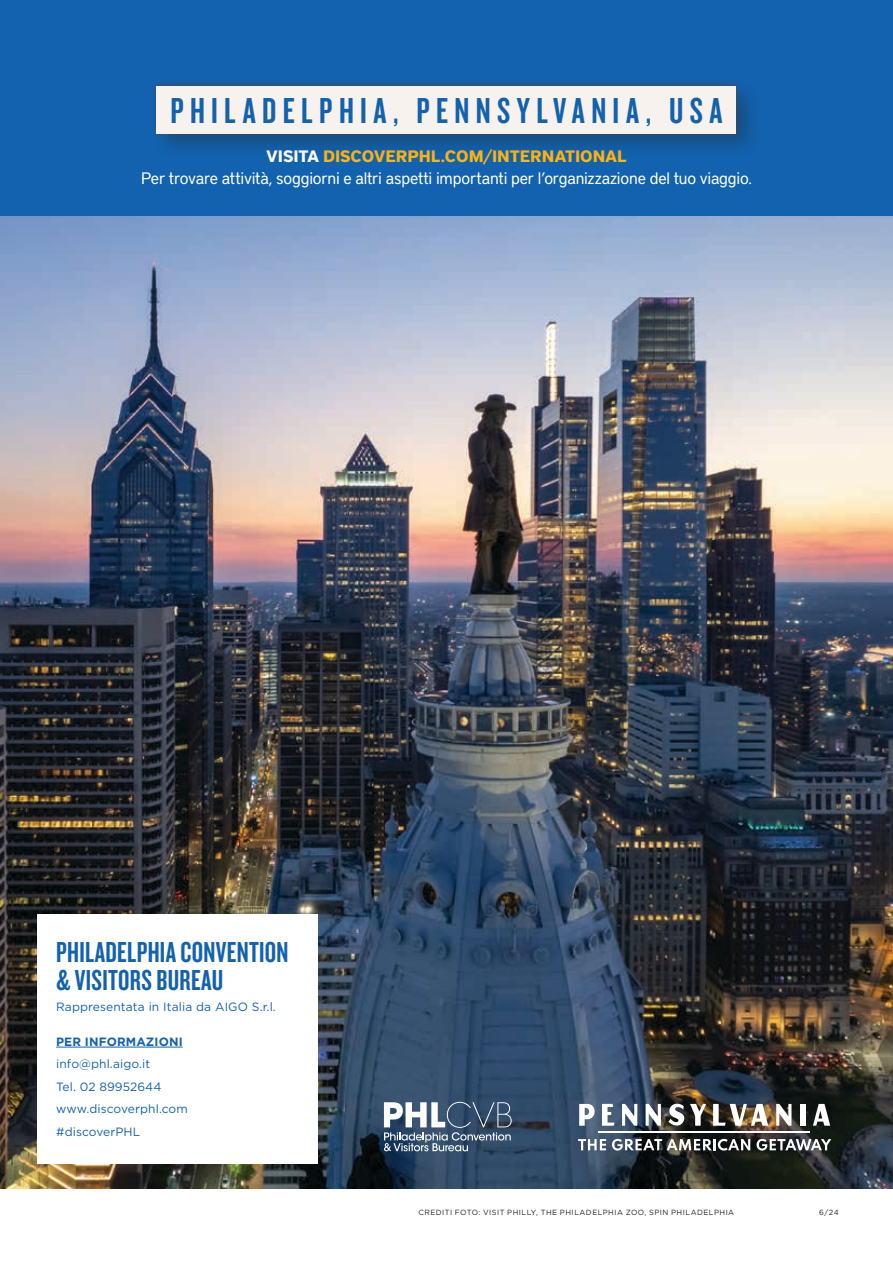
<style>
.page{position:relative;width:893px;height:1263px;background:#fff}
.page>*{position:absolute;margin:0;border:0;box-sizing:border-box;transform-origin:0 0}
.t1{font:37.5px "Knockout HTF48 Featherweight";letter-spacing:.17em;color:#1262af}
.t2{font:30px/28.5px "Knockout HTF48 Featherweight";letter-spacing:.01em;color:#1262af}
.t3{font:16.5px/22.5px "District Pro";letter-spacing:-.01em;color:#fff;text-align:center}
.t4{font:12px/22.5px "Gotham";letter-spacing:.01em;color:#1262af}
.t5{font:700 12px "Gotham";letter-spacing:.01em;color:#1262af}
.t6{font:7.5px "Gotham";letter-spacing:.06em;color:#231f20}
.s1{font-weight:700}
.s2{font-weight:700;color:#fdb514}
</style>
<div class="page">
<img style="left:0;top:215px;width:893px;height:973px">
<div style="left:0;top:0;width:893px;height:215px;background:#1262af"></div>
<div style="left:152px;top:81px;width:610px;height:78px;background:#231f20;opacity:.29"></div>
<div style="left:151px;top:80px;width:591px;height:59px;background:#4a4a4c;opacity:.75"></div>
<div style="left:157px;top:86px;width:579px;height:47px;background:#f8f2ee"></div>
<div style="left:38px;top:914px;width:280px;height:249px;background:#fff"></div>
<hr style="left:56px;top:1047px;width:127px;height:1px;background:#1262af">
<svg style="left:602px;top:1104px;width:12px;height:22px"></svg>
<svg style="left:622px;top:1104px;width:15px;height:22px"></svg>
<svg style="left:646px;top:1104px;width:15px;height:22px"></svg>
<svg style="left:690px;top:1104px;width:16px;height:22px"></svg>
<svg style="left:713px;top:1104px;width:55px;height:22px"></svg>
<svg style="left:776px;top:1104px;width:15px;height:22px"></svg>
<div style="left:800px;top:1104px;width:5px;height:22px;background:#fff"></div>
<svg style="left:813px;top:1104px;width:17px;height:22px"></svg>
<svg style="left:668px;top:1104px;width:16px;height:21px"></svg>
<svg style="left:579px;top:1104px;width:16px;height:22px"></svg>
<hr style="left:598px;top:1131px;width:212px;height:1px;background:#fff">
<svg style="left:578px;top:1139px;width:28px;height:11px"></svg>
<svg style="left:612px;top:1139px;width:138px;height:11px"></svg>
<svg style="left:757px;top:1139px;width:74px;height:11px"></svg>
<svg style="left:384px;top:1102px;width:128px;height:49px"></svg>
<h1 class="t1" style="left:170px;top:91px;width:554px">PHILADELPHIA, PENNSYLVANIA, USA</h1>
<p class="t3" style="left:141px;top:144px;width:612px"><span class="s1">VISITA</span> <span class="s2">DISCOVERPHL.COM/INTERNATIONAL<br></span>Per trovare attività, soggiorni e altri aspetti importanti per l’organizzazione del tuo viaggio.</p>
<h2 class="t2" style="left:56px;top:938px;width:234px">PHILADELPHIA CONVENTION &amp; VISITORS BUREAU</h2>
<p class="t4" style="left:56px;top:996px;width:221px">Rappresentata in Italia da AIGO S.r.l.</p>
<p class="t5" style="left:56px;top:1034px;width:128px">PER INFORMAZIONI</p>
<p class="t4" style="left:56px;top:1053px;width:133px">info@phl.aigo.it<br>Tel. 02 89952644 www.discoverphl.com #discoverPHL</p>
<p class="t6" style="left:418px;top:1207px;width:317px">CREDITI FOTO: VISIT PHILLY, THE PHILADELPHIA ZOO, SPIN PHILADELPHIA</p>
<p class="t6" style="left:819px;top:1207px;width:21px">6/24</p>
</div>
